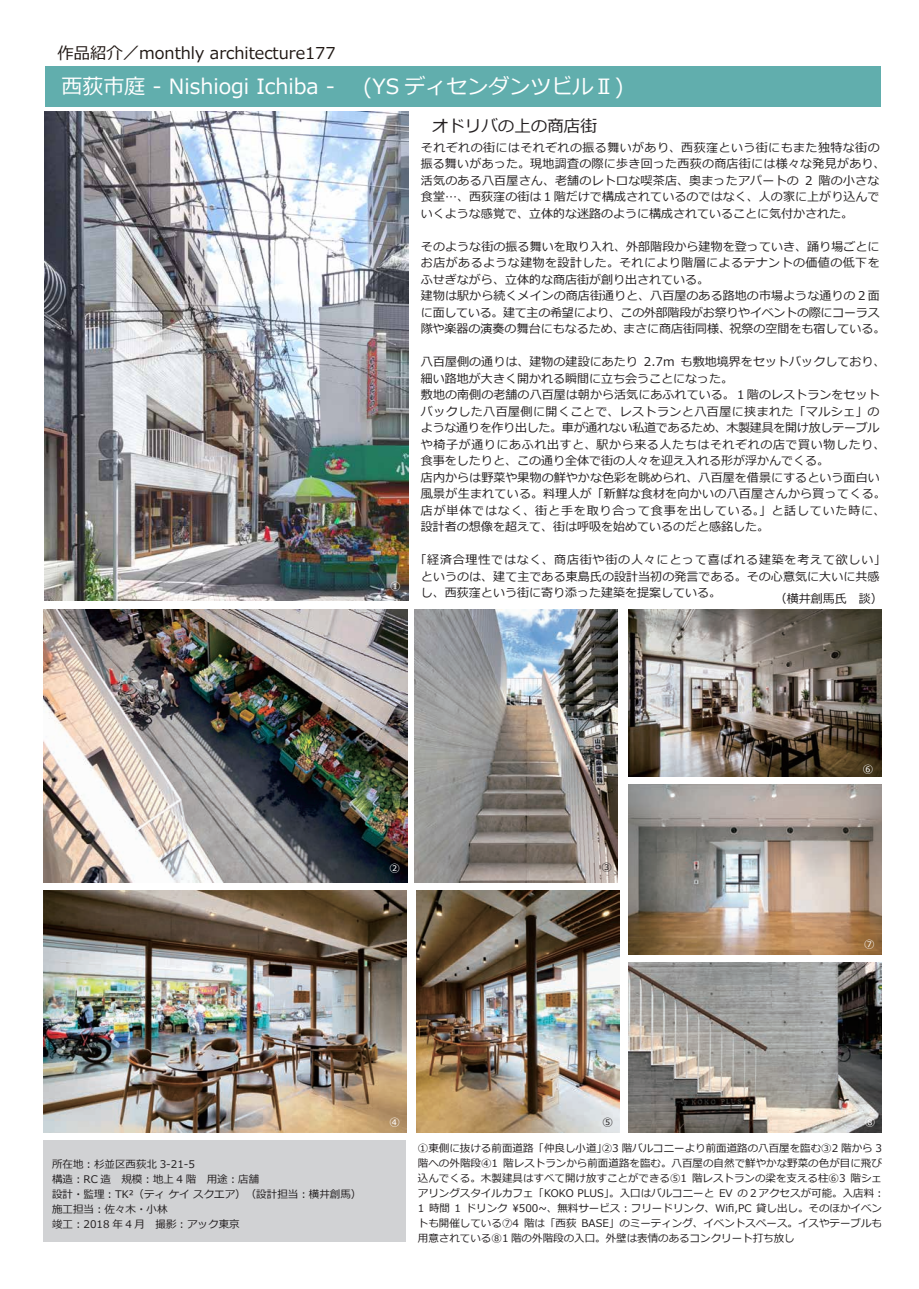
<style>
.page{position:relative;width:919px;height:1289px;background:#fff}
.page>*{position:absolute;margin:0;border:0;box-sizing:border-box;transform-origin:0 0}
.t1{font:21px "Meiryo";color:#fff}
.t2{font:16.5px "Meiryo";color:#231f20}
.t3{font:16.35px "Meiryo";color:#201814}
.t4{font:12px/16.5px "Meiryo";letter-spacing:.005em;color:#231f20}
.t5{font:10.5px/15px "Meiryo";color:#231f20}
.t6{font:10.5px "Meiryo";color:#fff}
</style>
<div class="page">
<img style="left:628px;top:962px;width:253px;height:170px">
<img style="left:43px;top:890px;width:363px;height:242px">
<img style="left:414px;top:609px;width:203px;height:273px">
<img style="left:628px;top:784px;width:253px;height:170px">
<img style="left:628px;top:609px;width:253px;height:167px">
<img style="left:416px;top:890px;width:203px;height:242px">
<img style="left:44px;top:112px;width:364px;height:488px">
<img style="left:43px;top:609px;width:364px;height:273px">
<div style="left:45px;top:66px;width:835px;height:41px;background:#61aead"></div>
<div style="left:43px;top:1140px;width:363px;height:102px;background:#d1d2d4"></div>
<h3 class="t3" style="left:57px;top:41px;width:279px">作品紹介／monthly architecture177</h3>
<h1 class="t1" style="left:61px;top:71px;width:564px">西荻市庭 - Nishiogi Ichiba -　 (YS ディセンダンツビルⅡ)</h1>
<p class="t6" style="left:390px;top:579px;width:12px">①</p>
<h2 class="t2" style="left:432px;top:114px;width:166px">オドリバの上の商店街</h2>
<p class="t4" style="left:421px;top:140px;width:466px">それぞれの街にはそれぞれの振る舞いがあり、西荻窪という街にもまた独特な街の振る舞いがあった。現地調査の際に歩き回った西荻の商店街には様々な発見があり、活気のある八百屋さん、老舗のレトロな喫茶店、奥まったアパートの 2 階の小さな食堂…、西荻窪の街は１階だけで構成されているのではなく、人の家に上がり込んでいくような感覚で、立体的な迷路のように構成されていることに気付かされた。</p>
<p class="t4" style="left:421px;top:239px;width:466px">そのような街の振る舞いを取り入れ、外部階段から建物を登っていき、踊り場ごとにお店があるような建物を設計した。それにより階層によるテナントの価値の低下をふせぎながら、立体的な商店街が創り出されている。<br>建物は駅から続くメインの商店街通りと、八百屋のある路地の市場ような通りの２面に面している。建て主の希望により、この外部階段がお祭りやイベントの際にコーラス隊や楽器の演奏の舞台にもなるため、まさに商店街同様、祝祭の空間をも宿している。</p>
<p class="t4" style="left:421px;top:354px;width:466px">八百屋側の通りは、建物の建設にあたり 2.7m も敷地境界をセットバックしており、細い路地が大きく開かれる瞬間に立ち会うことになった。<br>敷地の南側の老舗の八百屋は朝から活気にあふれている。１階のレストランをセットバックした八百屋側に開くことで、レストランと八百屋に挟まれた「マルシェ」のような通りを作り出した。車が通れない私道であるため、木製建具を開け放しテーブルや椅子が通りにあふれ出すと、駅から来る人たちはそれぞれの店で買い物したり、食事をしたりと、この通り全体で街の人々を迎え入れる形が浮かんでくる。<br>店内からは野菜や果物の鮮やかな色彩を眺められ、八百屋を借景にするという面白い風景が生まれている。料理人が「新鮮な食材を向かいの八百屋さんから買ってくる。店が単体ではなく、街と手を取り合って食事を出している。」と話していた時に、設計者の想像を超えて、街は呼吸を始めているのだと感銘した。</p>
<p class="t4" style="left:421px;top:552px;width:466px;text-indent:-6px">「経済合理性ではなく、商店街や街の人々にとって喜ばれる建築を考えて欲しい」というのは、建て主である東島氏の設計当初の発言である。その心意気に大いに共感し、西荻窪という街に寄り添った建築を提案している。　　　　</p>
<p class="t4" style="left:774px;top:590px;width:109px">（横井創馬氏　談）</p>
<p class="t6" style="left:389px;top:860px;width:12px">②</p>
<p class="t5" style="left:601px;top:860px;width:12px">③</p>
<p class="t6" style="left:862px;top:762px;width:12px">⑥</p>
<p class="t6" style="left:864px;top:937px;width:12px">⑦</p>
<p class="t5" style="left:52px;top:1156px;width:311px">所在地︓杉並区西荻北 3-21-5　<br>構造︓RC 造　規模︓地上 4 階　用途︓店舗<br>設計・監理︓TK²（ティ ケイ スクエア）　（設計担当︓横井創馬）施工担当︓佐々木・小林<br>竣工︓2018 年 4 月　撮影︓アック東京</p>
<p class="t6" style="left:389px;top:1114px;width:12px">④</p>
<p class="t5" style="left:602px;top:1115px;width:12px">⑤</p>
<p class="t6" style="left:864px;top:1114px;width:12px">⑧</p>
<p class="t5" style="left:418px;top:1140px;width:468px">①東側に抜ける前面道路「仲良し小道」②3 階バルコニーより前面道路の八百屋を臨む③2 階から 3階への外階段④1 階レストランから前面道路を臨む。八百屋の自然で鮮やかな野菜の色が目に飛び込んでくる。木製建具はすべて開け放すことができる⑤1 階レストランの梁を支える柱⑥3 階シェアリングスタイルカフェ「KOKO PLUS」。入口はバルコニーと EV の２アクセスが可能。入店料︓ 1 時間 1 ドリンク \500~、無料サービス︓フリードリンク、Wifi,PC 貸し出し。そのほかイベントも開催している⑦4 階は「西荻 BASE」のミーティング、イベントスペース。イスやテーブルも用意されている⑧1 階の外階段の入口。外壁は表情のあるコンクリート打ち放し</p>
</div>
